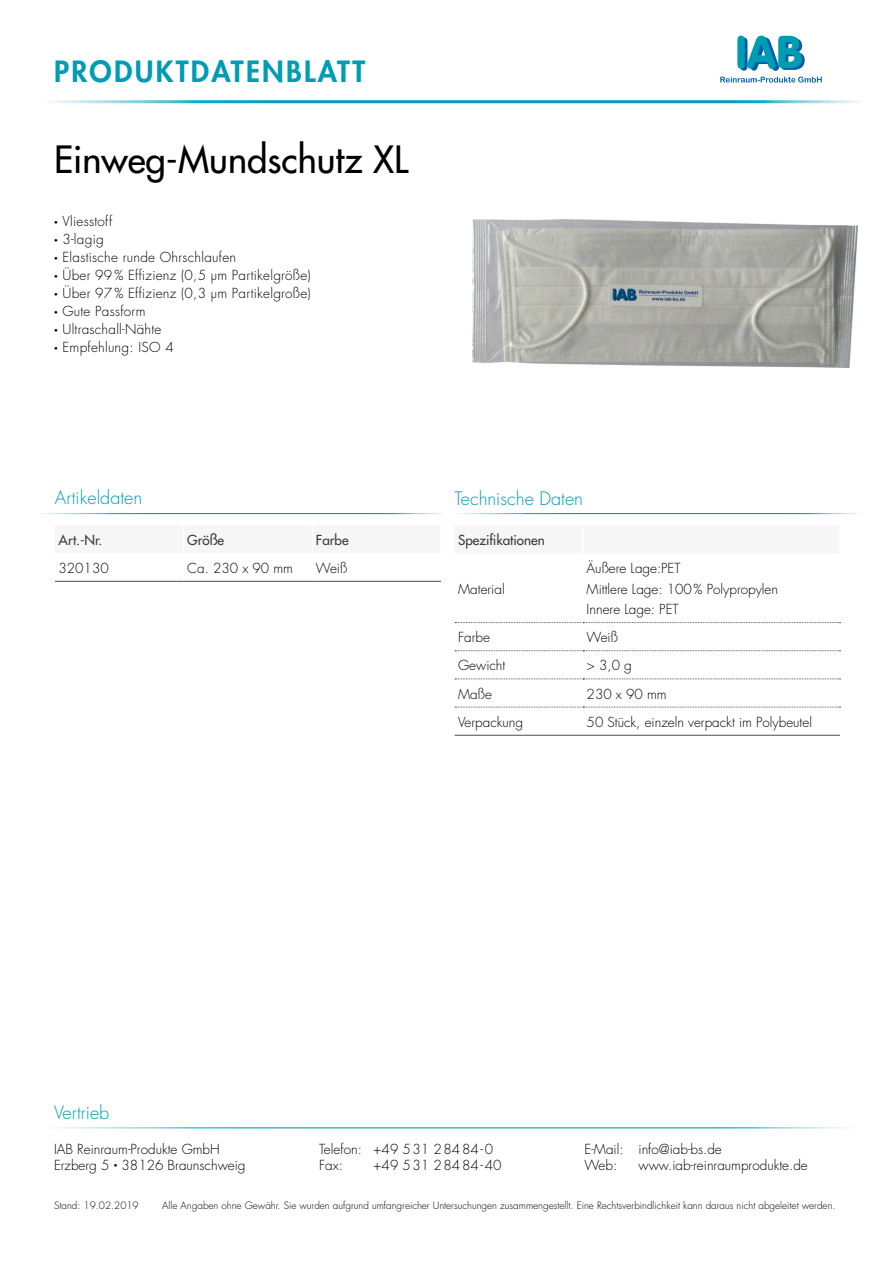
<style>
.page{position:relative;width:893px;height:1263px;background:#fff}
.page>*{position:absolute;margin:0;border:0;box-sizing:border-box;transform-origin:0 0}
.t1{font:500 36.6px "Futura Std";color:#000}
.t2{font:800 28.5px "Futura Std";letter-spacing:.08em;color:#009cb4}
.t3{font:300 18px "Futura Std";color:#009cb4}
.t4{font:300 13.5px/16.2px "Futura Std";color:#000}
.t5{font:300 13.5px "Futura Std";letter-spacing:.02em;color:#000}
.t6{font:500 13.5px "Futura Std";color:#3c3c3b}
.t7{font:300 9.9px "Futura Std";color:#000}
.s1{font-family:"VAG Rounded";font-size:7.5px}
</style>
<div class="page">
<svg style="left:720px;top:77px;width:102px;height:6px"></svg>
<svg style="left:737px;top:36px;width:68px;height:35px"></svg>
<img style="left:473px;top:219px;width:384px;height:149px">
<svg style="left:455px;top:622px;width:386px;height:1px"></svg>
<hr style="left:455px;top:735px;width:128px;height:1px;background:#4a4a49">
<hr style="left:583px;top:735px;width:257px;height:1px;background:#4a4a49">
<svg style="left:455px;top:650px;width:386px;height:1px"></svg>
<svg style="left:455px;top:678px;width:386px;height:1px"></svg>
<svg style="left:455px;top:707px;width:386px;height:1px"></svg>
<hr style="left:55px;top:581px;width:129px;height:1px;background:#4a4a49">
<hr style="left:184px;top:581px;width:128px;height:1px;background:#4a4a49">
<hr style="left:312px;top:581px;width:129px;height:1px;background:#4a4a49">
<h2 class="t2" style="left:54px;top:53px;width:313px">PRODUKTDATENBLATT</h2>
<h1 class="t1" style="left:54px;top:136px;width:356px">Einweg-Mundschutz XL</h1>
<p class="t5" style="left:54px;top:213px;width:60px"><span class="s1">•</span> Vliesstoff</p>
<p class="t4" style="left:54px;top:232px;width:51px"><span class="s1">•</span> 3-lagig</p>
<p class="t5" style="left:54px;top:249px;width:184px"><span class="s1">•</span> Elastische runde Ohrschlaufen</p>
<p class="t5" style="left:54px;top:267px;width:258px"><span class="s1">•</span> Über 99% Effizienz (0,5 µm Partikelgröße)</p>
<p class="t5" style="left:54px;top:285px;width:258px"><span class="s1">•</span> Über 97% Effizienz (0,3 µm Partikelgroße)</p>
<p class="t5" style="left:54px;top:303px;width:93px"><span class="s1">•</span> Gute Passform</p>
<p class="t5" style="left:54px;top:321px;width:109px"><span class="s1">•</span> Ultraschall-Nähte</p>
<p class="t5" style="left:54px;top:339px;width:121px"><span class="s1">•</span> Empfehlung: ISO 4</p>
<h3 class="t3" style="left:55px;top:487px;width:89px">Artikeldaten</h3>
<h3 class="t3" style="left:455px;top:488px;width:130px">Technische Daten</h3>
<p class="t6" style="left:59px;top:531px;width:46px">Art.-Nr.</p>
<p class="t6" style="left:187px;top:531px;width:38px">Größe</p>
<p class="t6" style="left:316px;top:531px;width:34px">Farbe</p>
<p class="t4" style="left:59px;top:560px;width:52px">320130</p>
<p class="t4" style="left:187px;top:560px;width:107px">Ca. 230 x 90 mm</p>
<p class="t4" style="left:316px;top:560px;width:33px">Weiß</p>
<p class="t6" style="left:458px;top:532px;width:88px">Spezifikationen</p>
<p class="t4" style="left:458px;top:581px;width:48px">Material</p>
<p class="t4" style="left:587px;top:558px;width:193px;line-height:20.4px">Äußere Lage:PET<br>Mittlere Lage: 100% Polypropylen<br>Innere Lage: PET</p>
<p class="t4" style="left:458px;top:630px;width:33px">Farbe</p>
<p class="t4" style="left:587px;top:630px;width:33px">Weiß</p>
<p class="t4" style="left:458px;top:658px;width:49px">Gewicht</p>
<p class="t4" style="left:587px;top:658px;width:47px">&gt; 3,0 g</p>
<p class="t4" style="left:458px;top:686px;width:35px">Maße</p>
<p class="t4" style="left:587px;top:686px;width:81px">230 x 90 mm</p>
<p class="t4" style="left:458px;top:714px;width:67px">Verpackung</p>
<p class="t4" style="left:587px;top:714px;width:227px">50 Stück, einzeln verpackt im Polybeutel</p>
<h3 class="t3" style="left:54px;top:1101px;width:57px">Vertrieb</h3>
<p class="t4" style="left:54px;top:1141px;width:193px">IAB Reinraum-Produkte GmbH<br>Erzberg 5 <span class="s1">•</span> 38126 Braunschweig</p>
<p class="t4" style="left:319px;top:1141px;width:175px">Telefon: +49 531 28484-0<br>Fax:</p>
<p class="t4" style="left:373px;top:1157px;width:130px">+49 531 28484-40</p>
<p class="t4" style="left:584px;top:1141px;width:139px">E-Mail: info@iab-bs.de<br>Web:</p>
<p class="t4" style="left:638px;top:1157px;width:171px">www.iab-reinraumprodukte.de</p>
<p class="t7" style="left:54px;top:1199px;width:86px">Stand: 19.02.2019</p>
<p class="t7" style="left:162px;top:1199px;width:675px">Alle Angaben ohne Gewähr. Sie wurden aufgrund umfangreicher Untersuchungen zusammengestellt. Eine Rechtsverbindlichkeit kann daraus nicht abgeleitet werden.</p>
</div>
